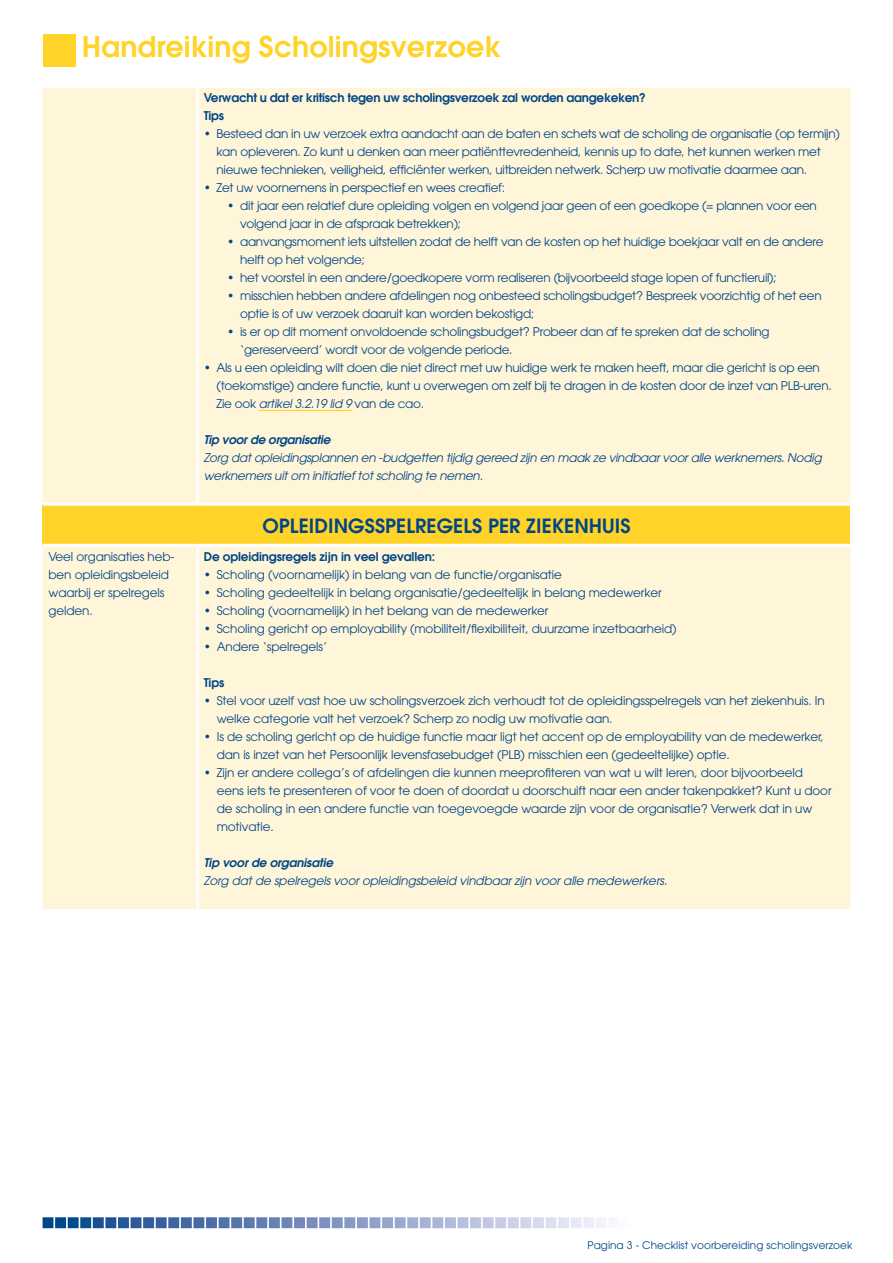
<style>
.page{position:relative;width:893px;height:1263px;background:#fff}
.page>*{position:absolute;margin:0;border:0;box-sizing:border-box;transform-origin:0 0}
._00_Titel_2_kolommen{font:600 28.5px "Avant Garde";letter-spacing:.005em;color:#ffd328}
._01_Kadertekst{font:600 19.5px "Avant Garde";letter-spacing:.005em;color:#004587}
._01_Kadertekst-2{font:12px/18px "Avant Garde";letter-spacing:-.02em;color:#004587}
._01_Kadertekst-3{font:italic 12px/18px "Avant Garde";letter-spacing:-.02em;color:#004587}
._01_Kadertekst-4{font:600 12px "Avant Garde";letter-spacing:-.02em;color:#004587}
._01_Kadertekst-5{font:italic 600 12px "Avant Garde";letter-spacing:-.02em;color:#004587}
._00_Titel_2_kolommen-2{font:10.5px "Avant Garde";letter-spacing:.005em;color:#004587}
.s1{font-style:italic}
</style>
<div class="page">
<div style="left:43px;top:34px;width:32px;height:33px;background:#ffd328"></div>
<div style="left:43px;top:88px;width:807px;height:821px;background:#fff6d9"></div>
<div style="left:43px;top:504px;width:807px;height:41px;background:#ffd328"></div>
<hr style="left:196px;top:88px;width:3px;height:415px;background:#fff">
<hr style="left:43px;top:503px;width:155px;height:3px;background:#fff">
<hr style="left:198px;top:503px;width:652px;height:3px;background:#fff">
<hr style="left:43px;top:544px;width:155px;height:3px;background:#fff">
<hr style="left:198px;top:544px;width:652px;height:3px;background:#fff">
<hr style="left:196px;top:547px;width:3px;height:362px;background:#fff">
<hr style="left:259px;top:410px;width:93px;height:1px;background:#ffd328">
<svg style="left:43px;top:1217px;width:563px;height:11px;background:#8fa4c8"></svg>
<p class="_00_Titel_2_kolommen" style="left:82px;top:28px;width:421px">Handreiking Scholingsverzoek</p>
<p class="_01_Kadertekst-4" style="left:204px;top:90px;width:444px">Verwacht u dat er kritisch tegen uw scholingsverzoek zal worden aangekeken?</p>
<p class="_01_Kadertekst-4" style="left:204px;top:108px;width:22px">Tips</p>
<p class="_01_Kadertekst-2" style="left:217px;top:125px;width:625px;text-indent:-13px">• Besteed dan in uw verzoek extra aandacht aan de baten en schets wat de scholing de organisatie (op termijn) kan opleveren. Zo kunt u denken aan meer patiënttevredenheid, kennis up to date, het kunnen werken met nieuwe technieken, veiligheid, efficiënter werken, uitbreiden netwerk. Scherp uw motivatie daarmee aan.</p>
<p class="_01_Kadertekst-2" style="left:204px;top:179px;width:303px">• Zet uw voornemens in perspectief en wees creatief:</p>
<p class="_01_Kadertekst-2" style="left:240px;top:197px;width:578px;text-indent:-13px">• dit jaar een relatief dure opleiding volgen en volgend jaar geen of een goedkope (= plannen voor een volgend jaar in de afspraak betrekken);</p>
<p class="_01_Kadertekst-2" style="left:240px;top:233px;width:585px;text-indent:-13px">• aanvangsmoment iets uitstellen zodat de helft van de kosten op het huidige boekjaar valt en de andere helft op het volgende;</p>
<p class="_01_Kadertekst-2" style="left:227px;top:269px;width:551px">• het voorstel in een andere/goedkopere vorm realiseren (bijvoorbeeld stage lopen of functieruil);</p>
<p class="_01_Kadertekst-2" style="left:240px;top:287px;width:583px;text-indent:-13px">• misschien hebben andere afdelingen nog onbesteed scholingsbudget? Bespreek voorzichtig of het een optie is of uw verzoek daaruit kan worden bekostigd;</p>
<p class="_01_Kadertekst-2" style="left:240px;top:323px;width:531px;text-indent:-13px">• is er op dit moment onvoldoende scholingsbudget? Probeer dan af te spreken dat de scholing ‘gereserveerd’ wordt voor de volgende periode.</p>
<p class="_01_Kadertekst-2" style="left:217px;top:359px;width:617px;text-indent:-13px">• Als u een opleiding wilt doen die niet direct met uw huidige werk te maken heeft, maar die gericht is op een (toekomstige) andere functie, kunt u overwegen om zelf bij te dragen in de kosten door de inzet van PLB-uren.<br>Zie ook <span class="s1">artikel 3.2.19 lid 9</span> van de cao.</p>
<p class="_01_Kadertekst-5" style="left:204px;top:432px;width:128px">Tip voor de organisatie</p>
<p class="_01_Kadertekst-3" style="left:204px;top:449px;width:619px">Zorg dat opleidingsplannen en -budgetten tijdig gereed zijn en maak ze vindbaar voor alle werknemers. Nodig werknemers uit om initiatief tot scholing te nemen.</p>
<p class="_01_Kadertekst" style="left:262px;top:513px;width:369px">OPLEIDINGSSPELREGELS PER ZIEKENHUIS</p>
<p class="_01_Kadertekst-2" style="left:49px;top:547px;width:127px">Veel organisaties heb&shy;ben opleidingsbeleid waarbij er spelregels gelden.</p>
<p class="_01_Kadertekst-4" style="left:204px;top:549px;width:233px">De opleidingsregels zijn in veel gevallen:</p>
<p class="_01_Kadertekst-2" style="left:204px;top:565px;width:360px">• Scholing (voornamelijk) in belang van de functie/organisatie</p>
<p class="_01_Kadertekst-2" style="left:204px;top:583px;width:459px">• Scholing gedeeltelijk in belang organisatie/gedeeltelijk in belang medewerker</p>
<p class="_01_Kadertekst-2" style="left:204px;top:601px;width:346px">• Scholing (voornamelijk) in het belang van de medewerker</p>
<p class="_01_Kadertekst-2" style="left:204px;top:619px;width:474px">• Scholing gericht op employability (mobiliteit/flexibiliteit, duurzame inzetbaarheid)</p>
<p class="_01_Kadertekst-2" style="left:204px;top:637px;width:125px">• Andere ‘spelregels’</p>
<p class="_01_Kadertekst-4" style="left:204px;top:675px;width:22px">Tips</p>
<p class="_01_Kadertekst-2" style="left:217px;top:691px;width:609px;text-indent:-13px">• Stel voor uzelf vast hoe uw scholingsverzoek zich verhoudt tot de opleidingsspelregels van het ziekenhuis. In welke categorie valt het verzoek? Scherp zo nodig uw motivatie aan.</p>
<p class="_01_Kadertekst-2" style="left:217px;top:727px;width:608px;text-indent:-13px">• Is de scholing gericht op de huidige functie maar ligt het accent op de employability van de medewerker, dan is inzet van het Persoonlijk levensfasebudget (PLB) misschien een (gedeeltelijke) optie.</p>
<p class="_01_Kadertekst-2" style="left:217px;top:763px;width:616px;text-indent:-13px">• Zijn er andere collega’s of afdelingen die kunnen meeprofiteren van wat u wilt leren, door bijvoorbeeld eens iets te presenteren of voor te doen of doordat u doorschuift naar een ander takenpakket? Kunt u door de scholing in een andere functie van toegevoegde waarde zijn voor de organisatie? Verwerk dat in uw motivatie.</p>
<p class="_01_Kadertekst-5" style="left:204px;top:855px;width:131px">Tip voor de organisatie</p>
<p class="_01_Kadertekst-3" style="left:204px;top:871px;width:465px">Zorg dat de spelregels voor opleidingsbeleid vindbaar zijn voor alle medewerkers.</p>
<p class="_00_Titel_2_kolommen-2" style="left:587px;top:1239px;width:266px">Pagina 3 - Checklist voorbereiding scholingsverzoek</p>
</div>
